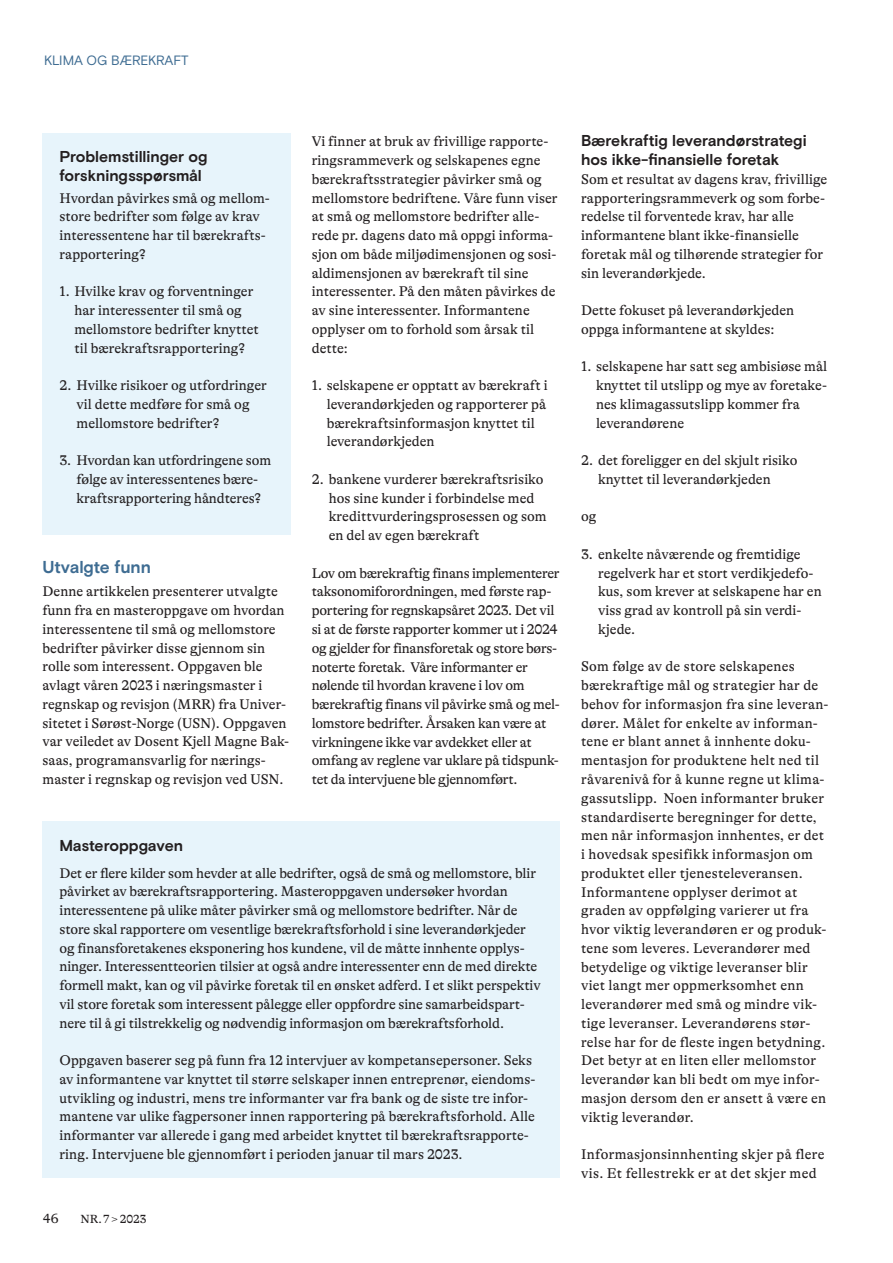
<style>
.page{position:relative;width:893px;height:1263px;background:#fff}
.page>*{position:absolute;margin:0;border:0;box-sizing:border-box;transform-origin:0 0}
.t1{font:700 17.25px "Basis Grotesque Pro";letter-spacing:-.005em;color:#3e6c92}
.t2{font:700 15.75px/18.8px "Basis Grotesque Pro";letter-spacing:-.005em;color:#231f20}
.t3{font:14.25px/18.8px "GT Alpina";color:#231f20}
.t4{font:14.25px/18.8px "GT Alpina";letter-spacing:-.02em;color:#231f20}
.t5{font:14.25px/18.8px "GT Alpina";letter-spacing:.02em;color:#231f20}
.t6{font:13.5px "Basis Grotesque Pro";letter-spacing:-.01em;color:#3e6c92}
.t7{font:13.5px "GT Alpina";color:#231f20}
.t8{font:12px "GT Alpina";letter-spacing:-.005em;color:#231f20}
</style>
<div class="page">
<div style="left:43px;top:133px;width:248px;height:402px;background:#e7f4fb"></div>
<div style="left:43px;top:821px;width:517px;height:357px;background:#e7f4fb"></div>
<p class="t6" style="left:44px;top:53px;width:146px">KLIMA OG BÆREKRAFT</p>
<p class="t2" style="left:60px;top:148px;width:150px">Problemstillinger og forskningsspørsmål</p>
<p class="t3" style="left:60px;top:189px;width:212px">Hvordan påvirkes små og mellom&shy;store bedrifter som følge av krav interessentene har til bærekrafts&shy;rapportering?</p>
<p class="t3" style="left:74px;top:282px;width:186px;text-indent:-15px">1. Hvilke krav og forventninger har interessenter til små og mellomstore bedrifter knyttet til bærekraftsrapportering?</p>
<p class="t3" style="left:77px;top:376px;width:192px;text-indent:-17px">2. Hvilke risikoer og utfordringer vil dette medføre for små og mellomstore bedrifter?</p>
<p class="t3" style="left:60px;top:451px;width:213px;text-align:center">3. Hvordan kan utfordringene som følge av interessentenes bære&shy;kraftsrapportering håndteres?</p>
<p class="t1" style="left:43px;top:557px;width:110px">Utvalgte funn</p>
<p class="t3" style="left:43px;top:582px;width:248px">Denne artikkelen presenterer utvalgte funn fra en masteroppgave om hvordan interessentene til små og mellomstore bedrifter påvirker disse gjennom sin rolle som interessent. Oppgaven ble avlagt våren 2023 i næringsmaster i regnskap og revisjon (MRR) fra Univer&shy;sitetet i Sørøst-Norge (USN). Oppgaven var veiledet av Dosent Kjell Magne Bak&shy;saas, programansvarlig for nærings&shy;master i regnskap og revisjon ved USN.</p>
<p class="t3" style="left:312px;top:132px;width:247px">Vi finner at bruk av frivillige rapporte&shy;ringsrammeverk og selskapenes egne bærekraftsstrategier påvirker små og mellomstore bedriftene. Våre funn viser at små og mellomstore bedrifter alle&shy;rede pr. dagens dato må oppgi informa&shy;sjon om både miljødimensjonen og sosi&shy;aldimensjonen av bærekraft til sine interessenter. På den måten påvirkes de av sine interessenter. Informantene opplyser om to forhold som årsak til dette:</p>
<p class="t3" style="left:327px;top:376px;width:222px;text-indent:-15px">1. selskapene er opptatt av bærekraft i leverandørkjeden og rapporterer på bærekraftsinformasjon knyttet til leverandørkjeden</p>
<p class="t3" style="left:329px;top:470px;width:219px;text-indent:-17px">2. bankene vurderer bærekraftsrisiko hos sine kunder i forbindelse med kredittvurderingsprosessen og som en del av egen bærekraft</p>
<p class="t4" style="left:312px;top:564px;width:249px">Lov om bærekraftig finans implementerer taksonomiforordningen, med første rap&shy;portering for regnskapsåret 2023. Det vil si at de første rapporter kommer ut i 2024 og gjelder for finansforetak og store børs&shy;noterte foretak. Våre informanter er nølende til hvordan kravene i lov om bærekraftig finans vil påvirke små og mel&shy;lomstore bedrifter. Årsaken kan være at virkningene ikke var avdekket eller at omfang av reglene var uklare på tidspunk&shy;tet da intervjuene ble gjennomført.</p>
<p class="t2" style="left:60px;top:836px;width:125px">Masteroppgaven</p>
<p class="t3" style="left:60px;top:864px;width:483px">Det er flere kilder som hevder at alle bedrifter, også de små og mellomstore, blir påvirket av bærekraftsrapportering. Masteroppgaven undersøker hvordan interessentene på ulike måter påvirker små og mellomstore bedrifter. Når de store skal rapportere om vesentlige bærekraftsforhold i sine leverandørkjeder og finansforetakenes eksponering hos kundene, vil de måtte innhente opplys&shy;ninger. Interessentteorien tilsier at også andre interessenter enn de med direkte formell makt, kan og vil påvirke foretak til en ønsket adferd. I et slikt perspektiv vil store foretak som interessent pålegge eller oppfordre sine samarbeidspart&shy;nere til å gi tilstrekkelig og nødvendig informasjon om bærekraftsforhold.</p>
<p class="t3" style="left:60px;top:1051px;width:477px">Oppgaven baserer seg på funn fra 12 intervjuer av kompetansepersoner. Seks av informantene var knyttet til større selskaper innen entreprenør, eiendoms&shy;utvikling og industri, mens tre informanter var fra bank og de siste tre infor&shy;mantene var ulike fagpersoner innen rapportering på bærekraftsforhold. Alle informanter var allerede i gang med arbeidet knyttet til bærekraftsrapporte&shy;ring. Intervjuene ble gjennomført i perioden januar til mars 2023.</p>
<p class="t7" style="left:43px;top:1210px;width:17px">46</p>
<p class="t8" style="left:81px;top:1212px;width:67px">NR. 7 &gt; 2023</p>
<p class="t2" style="left:581px;top:132px;width:227px">Bærekraftig leverandørstrategi hos ikke-finansielle foretak</p>
<p class="t3" style="left:581px;top:170px;width:248px">Som et resultat av dagens krav, frivillige rapporteringsrammeverk og som forbe&shy;redelse til forventede krav, har alle informantene blant ikke-finansielle foretak mål og tilhørende strategier for sin leverandørkjede.</p>
<p class="t3" style="left:581px;top:301px;width:215px">Dette fokuset på leverandørkjeden oppga informantene at skyldes:</p>
<p class="t3" style="left:596px;top:357px;width:233px;text-indent:-15px">1. selskapene har satt seg ambisiøse mål knyttet til utslipp og mye av foretake&shy;nes klimagassutslipp kommer fra leverandørene</p>
<p class="t3" style="left:598px;top:451px;width:201px;text-indent:-17px">2. det foreligger en del skjult risiko knyttet til leverandørkjeden</p>
<p class="t3" style="left:581px;top:507px;width:17px">og</p>
<p class="t3" style="left:598px;top:545px;width:225px;text-indent:-17px">3. enkelte nåværende og fremtidige regelverk har et stort verdikjedefo&shy;kus, som krever at selskapene har en viss grad av kontroll på sin verdi&shy;kjede.</p>
<p class="t3" style="left:581px;top:657px;width:249px">Som følge av de store selskapenes bærekraftige mål og strategier har de behov for informasjon fra sine leveran&shy;dører. Målet for enkelte av informan&shy;tene er blant annet å innhente doku&shy;mentasjon for produktene helt ned til råvarenivå for å kunne regne ut klima&shy;gassutslipp. Noen informanter bruker standardiserte beregninger for dette, men når informasjon innhentes, er det i hovedsak spesifikk informasjon om produktet eller tjenesteleveransen.<br>Informantene opplyser derimot at graden av oppfølging varierer ut fra hvor viktig leverandøren er og produk&shy;tene som leveres. Leverandører med betydelige og viktige leveranser blir viet langt mer oppmerksomhet enn leverandører med små og mindre vik&shy;tige leveranser. Leverandørens stør&shy;relse har for de fleste ingen betydning.<br>Det betyr at en liten eller mellomstor leverandør kan bli bedt om mye infor&shy;masjon dersom den er ansett å være en viktig leverandør.</p>
<p class="t5" style="left:581px;top:1145px;width:245px">Informasjonsinnhenting skjer på flere vis. Et fellestrekk er at det skjer med</p>
</div>
